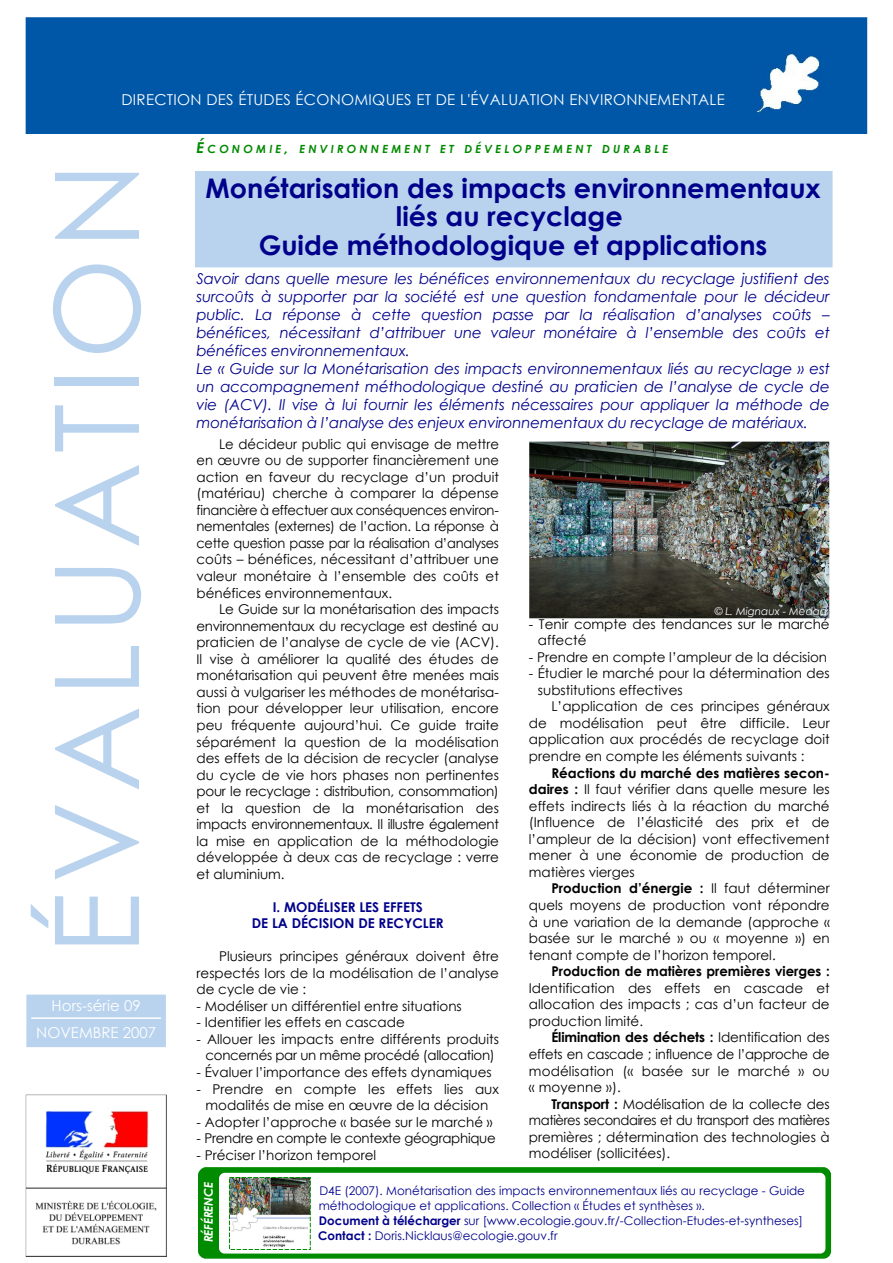
<style>
.page{position:relative;width:893px;height:1263px;background:#fff}
.page>*{position:absolute;margin:0;border:0;box-sizing:border-box;transform-origin:0 0}
.t1{font:117px "Century Gothic";letter-spacing:.075em;color:#b9d3ee}
.t2{font:700 27px/28.5px "Century Gothic";color:#00008b;text-align:center}
.t3{font:italic 15px/18px "Century Gothic";letter-spacing:-.01em;color:#00008b}
.t4{font:15px "Century Gothic";letter-spacing:.02em;color:#fff}
.t5{font:15px/27.3px "Century Gothic";color:#fff;text-align:center}
.t6{font:13.5px/16.5px "Century Gothic";color:#000;text-align:justify}
.t7{font:700 13.5px/16.5px "Century Gothic";color:#00008b;text-align:center}
.t8{font:13.5px "Century Gothic";letter-spacing:-.02em;color:#000}
.t9{font:700 13.5px "Century Gothic";color:#000}
.t10{font:12px/14.7px "Century Gothic";color:#00008b}
.t11{font:italic 700 12px "Century Gothic";letter-spacing:-.02em;color:#fff}
.t12{font:italic 700 11.25px "Century Gothic";letter-spacing:.28em;color:#008b00}
.t13{font:italic 10.5px "Century Gothic";color:#fff}
.s1{font-size:15px}
.s2{font-weight:700}
</style>
<div class="page">
<img style="left:529px;top:442px;width:300px;height:176px">
<img style="left:26px;top:1095px;width:141px;height:162px">
<div style="left:26px;top:995px;width:140px;height:52px;background:#b9d3ee"></div>
<hr style="left:31px;top:1017px;width:130px;height:2px;background:#fff">
<div style="left:26px;top:17px;width:841px;height:117px;background:#0057a7"></div>
<svg style="left:198px;top:1167px;width:633px;height:92px;background:#169416"></svg>
<svg style="left:219px;top:1173px;width:606px;height:80px"></svg>
<img style="left:231px;top:1179px;width:78px;height:68px">
<div style="left:229px;top:1177px;width:82px;height:73px;border:1px dashed #008b00"></div>
<div style="left:195px;top:171px;width:637px;height:96px;background:#b9d3ee"></div>
<p class="t4" style="left:121px;top:91px;width:605px">DIRECTION DES ÉTUDES ÉCONOMIQUES ET DE L'ÉVALUATION ENVIRONNEMENTALE</p>
<p class="t12" style="left:196px;top:142px;width:473px"><span class="s1">É</span>CONOMIE<span class="s1">,</span> ENVIRONNEMENT ET DÉVELOPPEMENT DURABLE</p>
<h1 class="t1" style="left:30px;top:955px;width:794px;rotate:-90deg">ÉVALUATION</h1>
<p class="t5" style="left:36px;top:992px;width:121px">Hors-série 09<br>NOVEMBRE 2007</p>
<h2 class="t2" style="left:206px;top:174px;width:617px">Monétarisation des impacts environnementaux liés au recyclage<br>Guide méthodologique et applications</h2>
<p class="t3" style="left:196px;top:270px;width:635px">Savoir dans quelle mesure les bénéfices environnementaux du recyclage justifient des surcoûts à supporter par la société est une question fondamentale pour le décideur public. La réponse à cette question passe par la réalisation d’analyses coûts – bénéfices, nécessitant d’attribuer une valeur monétaire à l’ensemble des coûts et bénéfices environnementaux.<br>Le « Guide sur la Monétarisation des impacts environnementaux liés au recyclage » est un accompagnement méthodologique destiné au praticien de l’analyse de cycle de vie (ACV). Il vise à lui fournir les éléments nécessaires pour appliquer la méthode de monétarisation à l’analyse des enjeux environnementaux du recyclage de matériaux.</p>
<p class="t6" style="left:196px;top:436px;width:304px;text-indent:22px">Le décideur public qui envisage de mettre en œuvre ou de supporter financièrement une action en faveur du recyclage d’un produit (matériau) cherche à comparer la dépense financière à effectuer aux conséquences environ&shy;nementales (externes) de l’action. La réponse à cette question passe par la réalisation d’analyses coûts – bénéfices, nécessitant d’attribuer une valeur monétaire à l’ensemble des coûts et bénéfices environnementaux.</p>
<p class="t6" style="left:196px;top:601px;width:304px;text-indent:22px">Le Guide sur la monétarisation des impacts environnementaux du recyclage est destiné au praticien de l’analyse de cycle de vie (ACV).<br>Il vise à améliorer la qualité des études de monétarisation qui peuvent être menées mais aussi à vulgariser les méthodes de monétarisa&shy;tion pour développer leur utilisation, encore peu fréquente aujourd’hui. Ce guide traite séparément la question de la modélisation des effets de la décision de recycler (analyse du cycle de vie hors phases non pertinentes pour le recyclage : distribution, consommation) et la question de la monétarisation des impacts environnementaux. Il illustre également la mise en application de la méthodologie développée à deux cas de recyclage : verre et aluminium.</p>
<p class="t7" style="left:252px;top:899px;width:193px">I. MODÉLISER LES EFFETS<br>DE LA DÉCISION DE RECYCLER</p>
<p class="t6" style="left:196px;top:948px;width:304px;text-indent:22px">Plusieurs principes généraux doivent être respectés lors de la modélisation de l’analyse de cycle de vie :</p>
<p class="t6" style="left:196px;top:998px;width:267px">- Modéliser un différentiel entre situations</p>
<p class="t6" style="left:196px;top:1014px;width:210px">- Identifier les effets en cascade</p>
<p class="t6" style="left:196px;top:1031px;width:304px;text-align:center">- Allouer les impacts entre différents produits concernés par un même procédé (allocation)</p>
<p class="t6" style="left:196px;top:1064px;width:297px">- Évaluer l’importance des effets dynamiques</p>
<p class="t6" style="left:196px;top:1080px;width:304px;text-align:center">- Prendre en compte les effets lies aux modalités de mise en œuvre de la décision</p>
<p class="t6" style="left:196px;top:1114px;width:298px">- Adopter l’approche « basée sur le marché »</p>
<p class="t8" style="left:196px;top:1130px;width:301px">- Prendre en compte le contexte géographique</p>
<p class="t6" style="left:196px;top:1147px;width:181px">- Préciser l’horizon temporel</p>
<p class="t13" style="left:715px;top:606px;width:114px">© L. Mignaux - Medad</p>
<p class="t6" style="left:538px;top:616px;width:293px;text-indent:-9px">- Tenir compte des tendances sur le marché affecté</p>
<p class="t6" style="left:529px;top:649px;width:300px">- Prendre en compte l’ampleur de la décision</p>
<p class="t6" style="left:538px;top:665px;width:293px;text-indent:-9px">- Étudier le marché pour la détermination des substitutions effectives</p>
<p class="t6" style="left:529px;top:698px;width:302px;text-indent:22px">L’application de ces principes généraux de modélisation peut être difficile. Leur application aux procédés de recyclage doit prendre en compte les éléments suivants :</p>
<p class="t6" style="left:529px;top:765px;width:302px;text-indent:22px"><span class="s2">Réactions du marché des matières secon&shy;daires :</span> Il faut vérifier dans quelle mesure les effets indirects liés à la réaction du marché (Influence de l’élasticité des prix et de l’ampleur de la décision) vont effectivement mener à une économie de production de matières vierges</p>
<p class="t6" style="left:529px;top:880px;width:302px;text-indent:22px"><span class="s2">Production d’énergie :</span> Il faut déterminer quels moyens de production vont répondre à une variation de la demande (approche « basée sur le marché » ou « moyenne ») en tenant compte de l’horizon temporel.</p>
<p class="t9" style="left:551px;top:964px;width:280px">Production de matières premières vierges :</p>
<p class="t6" style="left:529px;top:980px;width:302px">Identification des effets en cascade et allocation des impacts ; cas d’un facteur de production limité.</p>
<p class="t6" style="left:529px;top:1029px;width:302px;text-indent:22px"><span class="s2">Élimination des déchets :</span> Identification des effets en cascade ; influence de l’approche de modélisation (« basée sur le marché » ou « moyenne »).</p>
<p class="t6" style="left:529px;top:1096px;width:302px;text-indent:22px"><span class="s2">Transport :</span> Modélisation de la collecte des matières secondaires et du transport des matières premières ; détermination des technologies à modéliser (sollicitées).</p>
<p class="t11" style="left:202px;top:1242px;width:62px;rotate:-90deg">RÉFÉRENCE</p>
<p class="t10" style="left:319px;top:1184px;width:488px">D4E (2007). Monétarisation des impacts environnementaux liés au recyclage - Guide méthodologique et applications. Collection « Études et synthèses ».<br><span class="s2">Document à télécharger</span> sur [www.ecologie.gouv.fr/-Collection-Etudes-et-syntheses]</p>
<p class="t10" style="left:318px;top:1228px;width:241px"><span class="s2">Contact :</span> Doris.Nicklaus@ecologie.gouv.fr</p>
</div>
